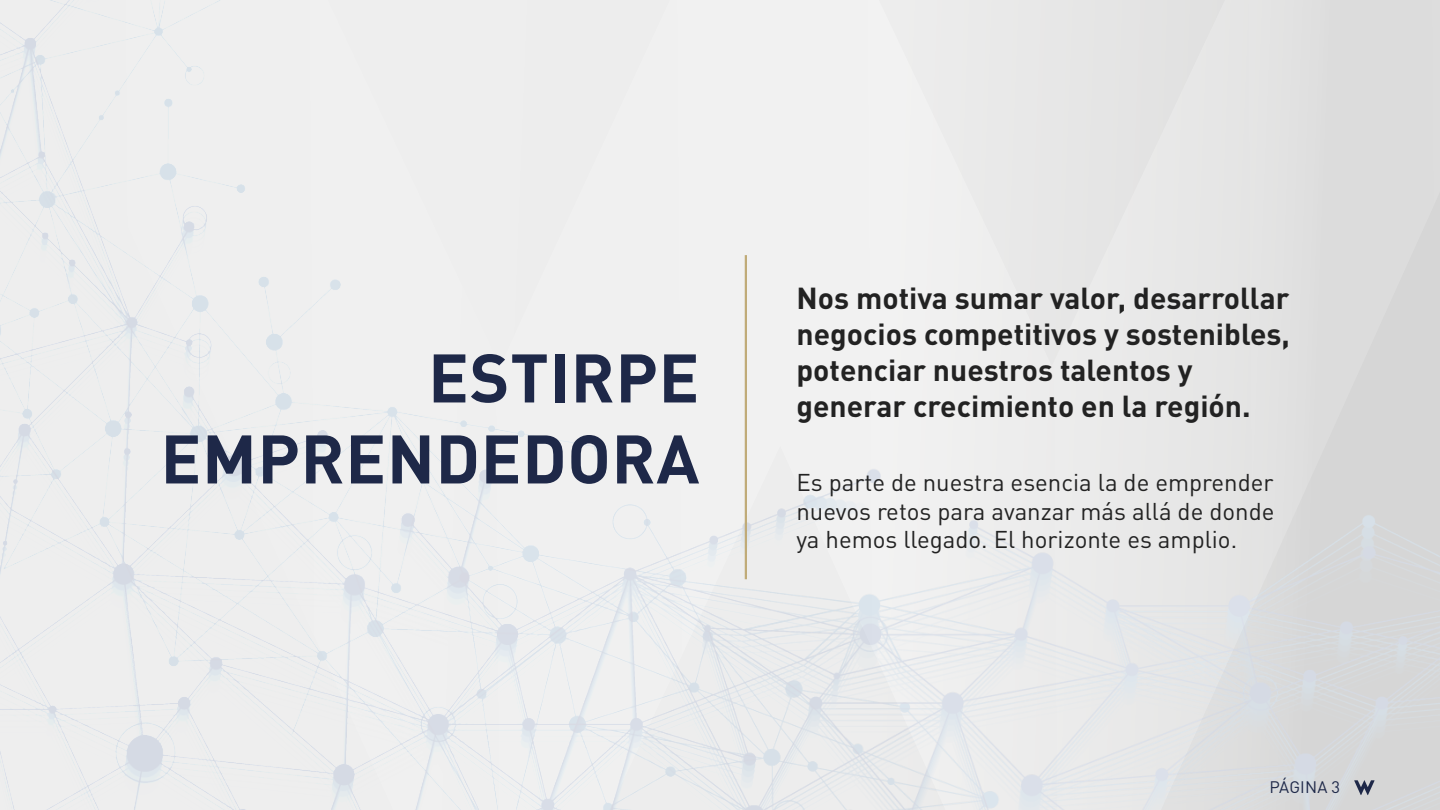
<style>
.page{position:relative;width:1440px;height:810px;background:#fff}
.page>*{position:absolute;margin:0;border:0;box-sizing:border-box;transform-origin:0 0}
.t1{font:700 67.5px/81px "DIN Pro";letter-spacing:.01em;color:#1e2848;text-align:right}
.t2{font:700 30px/36px "DIN Pro";color:#222}
.t3{font:24px/28.8px "DIN Pro";color:#222;text-align:justify}
.t4{font:16.5px "DIN Pro";letter-spacing:.01em;color:#1e2848}
</style>
<div class="page">
<img style="left:0;top:0;width:1440px;height:810px">
<svg style="left:1354px;top:780px;width:21px;height:15px"></svg>
<hr style="left:745px;top:255px;width:2px;height:324px;background:#c0ab78">
<h1 class="t1" style="left:161px;top:335px;width:540px">ESTIRPE<br>EMPRENDEDORA</h1>
<p class="t2" style="left:796px;top:279px;width:495px">Nos motiva sumar valor, desarrollar negocios competitivos y sostenibles, potenciar nuestros talentos y generar crecimiento en la región.</p>
<p class="t3" style="left:796px;top:467px;width:479px">Es parte de nuestra esencia la de emprender nuevos retos para avanzar más allá de donde ya hemos llegado. El horizonte es amplio.</p>
<p class="t4" style="left:1270px;top:776px;width:72px">PÁGINA 3</p>
</div>
